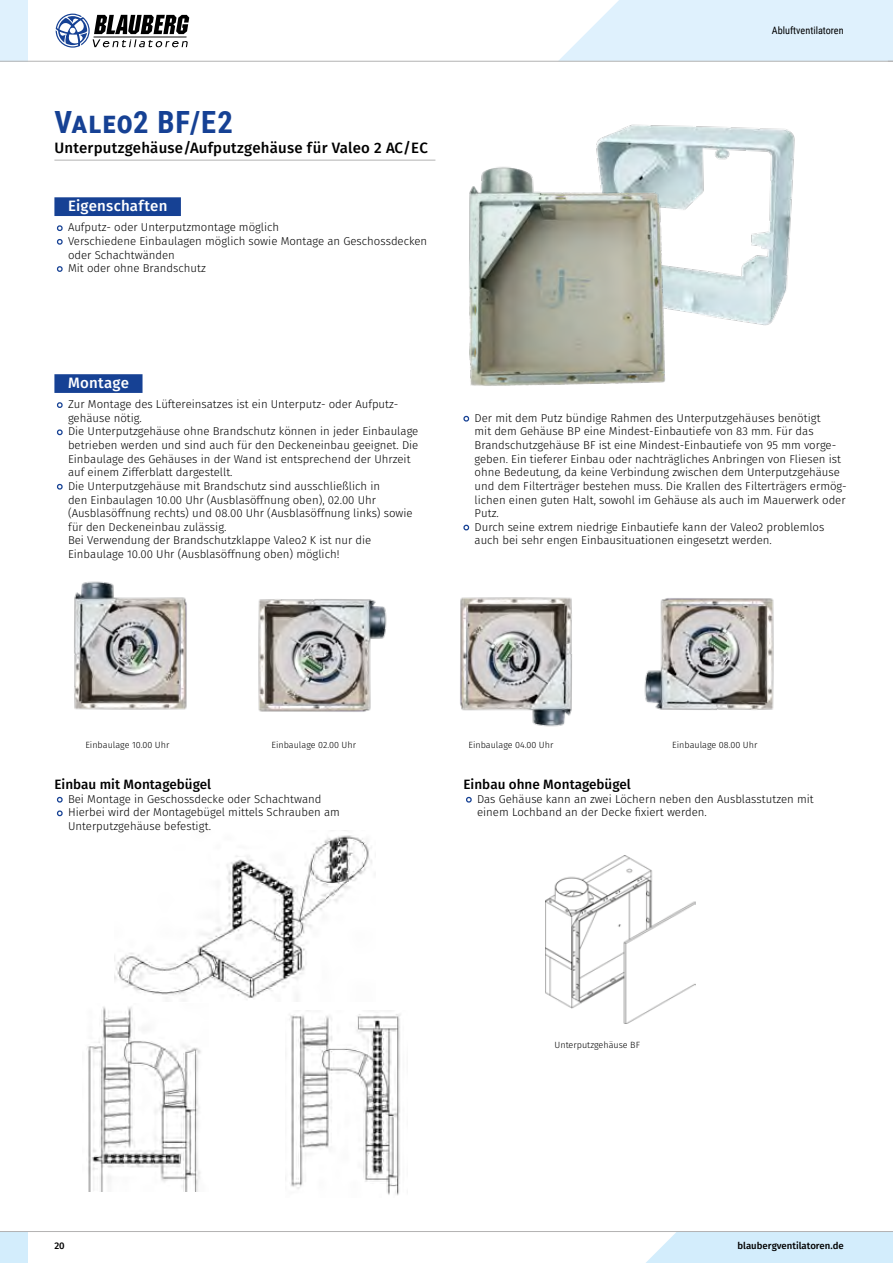
<style>
.page{position:relative;width:893px;height:1263px;background:#fff}
.page>*{position:absolute;margin:0;border:0;box-sizing:border-box;transform-origin:0 0}
.t1{font:700 30.6px "Roboto Condensed";letter-spacing:.03em;color:#164194}
.t2{font:500 15px "Fira Sans";letter-spacing:.015em;color:#000}
.t3{font:500 15px "Fira Sans";letter-spacing:.015em;color:#fff}
.t4{font:500 13.5px "Fira Sans";color:#000}
.t5{font:300 11.4px/13.6px "Fira Sans";color:#000}
.t6{font:10.2px "Roboto Condensed";color:#000}
.t7{font:500 9.6px "Fira Sans";color:#000}
.t8{font:300 9px "Fira Sans";color:#000}
.s1{font-weight:700;font-size:16.2px;color:#164194}
</style>
<div class="page">
<img style="left:115px;top:835px;width:257px;height:163px">
<div style="left:54px;top:374px;width:89px;height:19px;background:#164194"></div>
<img style="left:87px;top:1006px;width:114px;height:185px">
<img style="left:289px;top:1010px;width:112px;height:186px">
<img style="left:545px;top:856px;width:150px;height:168px">
<img style="left:74px;top:581px;width:113px;height:129px">
<img style="left:258px;top:599px;width:129px;height:113px">
<img style="left:460px;top:597px;width:112px;height:130px">
<img style="left:644px;top:598px;width:130px;height:112px">
<hr style="left:54px;top:160px;width:381px;height:1px;background:#b3b2b2">
<div style="left:54px;top:197px;width:127px;height:19px;background:#164194"></div>
<img style="left:596px;top:124px;width:199px;height:201px">
<img style="left:469px;top:156px;width:210px;height:230px">
<div style="left:646px;top:1232px;width:247px;height:31px;background:#d3edfc"></div>
<div style="left:0;top:1231px;width:27px;height:32px;background:#d3edfc"></div>
<hr style="left:0;top:1231px;width:893px;height:1px;background:#b3b2b2">
<div style="left:0;top:0;width:27px;height:61px;background:#dff1fd"></div>
<svg style="left:56px;top:14px;width:133px;height:34px"></svg>
<hr style="left:0;top:61px;width:893px;height:1px;background:#b3b2b2">
<svg style="left:558px;top:0;width:335px;height:62px;background:#e1f1fb"></svg>
<h1 class="t1" style="left:54px;top:101px;width:180px">Valeo2 BF/E2</h1>
<h2 class="t2" style="left:54px;top:138px;width:375px">Unterputzgehäuse/Aufputzgehäuse für Valeo 2 AC/EC</h2>
<h2 class="t3" style="left:68px;top:195px;width:101px">Eigenschaften</h2>
<p class="t5" style="left:57px;top:221px;width:224px"><span class="s1">•</span> Aufputz- oder Unterputzmontage möglich</p>
<p class="t5" style="left:68px;top:235px;width:361px;text-indent:-11px"><span class="s1">•</span> Verschiedene Einbaulagen möglich sowie Montage an Geschossdecken oder Schachtwänden</p>
<p class="t5" style="left:57px;top:262px;width:150px"><span class="s1">•</span> Mit oder ohne Brandschutz</p>
<p class="t6" style="left:772px;top:24px;width:73px">Abluftventilatoren</p>
<h2 class="t3" style="left:68px;top:372px;width:63px">Montage</h2>
<p class="t5" style="left:68px;top:398px;width:332px;text-indent:-11px"><span class="s1">•</span> Zur Montage des Lüftereinsatzes ist ein Unterputz- oder Aufputz&shy;gehäuse nötig.</p>
<p class="t5" style="left:68px;top:425px;width:352px;text-indent:-11px"><span class="s1">•</span> Die Unterputzgehäuse ohne Brandschutz können in jeder Einbaulage betrieben werden und sind auch für den Deckeneinbau geeignet. Die Einbaulage des Gehäuses in der Wand ist entsprechend der Uhrzeit auf einem Zifferblatt dargestellt.</p>
<p class="t5" style="left:68px;top:480px;width:346px;text-indent:-11px"><span class="s1">•</span> Die Unterputzgehäuse mit Brandschutz sind ausschließlich in<br>den Einbaulagen 10.00 Uhr (Ausblasöffnung oben), 02.00 Uhr (Ausblasöffnung rechts) und 08.00 Uhr (Ausblasöffnung links) sowie für den Deckeneinbau zulässig.<br>Bei Verwendung der Brandschutzklappe Valeo2 K ist nur die Einbaulage 10.00 Uhr (Ausblasöffnung oben) möglich!</p>
<p class="t5" style="left:475px;top:412px;width:374px;text-indent:-11px"><span class="s1">•</span> Der mit dem Putz bündige Rahmen des Unterputzgehäuses benötigt<br>mit dem Gehäuse BP eine Mindest-Einbautiefe von 83 mm. Für das Brandschutzgehäuse BF ist eine Mindest-Einbautiefe von 95 mm vorge&shy;geben. Ein tieferer Einbau oder nachträgliches Anbringen von Fliesen ist ohne Bedeutung, da keine Verbindung zwischen dem Unterputzgehäuse und dem Filterträger bestehen muss. Die Krallen des Filterträgers ermög&shy;lichen einen guten Halt, sowohl im Gehäuse als auch im Mauerwerk oder Putz.</p>
<p class="t5" style="left:475px;top:521px;width:351px;text-indent:-11px"><span class="s1">•</span> Durch seine extrem niedrige Einbautiefe kann der Valeo2 problemlos auch bei sehr engen Einbausituationen eingesetzt werden.</p>
<p class="t8" style="left:85px;top:739px;width:86px">Einbaulage 10.00 Uhr</p>
<p class="t8" style="left:271px;top:739px;width:86px">Einbaulage 02.00 Uhr</p>
<p class="t8" style="left:468px;top:739px;width:87px">Einbaulage 04.00 Uhr</p>
<p class="t8" style="left:672px;top:739px;width:87px">Einbaulage 08.00 Uhr</p>
<p class="t4" style="left:54px;top:775px;width:158px">Einbau mit Montagebügel</p>
<p class="t5" style="left:57px;top:793px;width:266px"><span class="s1">•</span> Bei Montage in Geschossdecke oder Schachtwand</p>
<p class="t5" style="left:68px;top:806px;width:273px;text-indent:-11px"><span class="s1">•</span> Hierbei wird der Montagebügel mittels Schrauben am<br>Unterputzgehäuse befestigt.</p>
<p class="t4" style="left:463px;top:775px;width:169px">Einbau ohne Montagebügel</p>
<p class="t5" style="left:477px;top:793px;width:338px;text-indent:-11px"><span class="s1">•</span> Das Gehäuse kann an zwei Löchern neben den Ausblasstutzen mit einem Lochband an der Decke fixiert werden.</p>
<p class="t8" style="left:554px;top:1038px;width:87px">Unterputzgehäuse BF</p>
<p class="t7" style="left:54px;top:1239px;width:12px">20</p>
<p class="t7" style="left:737px;top:1239px;width:108px">blaubergventilatoren.de</p>
</div>
